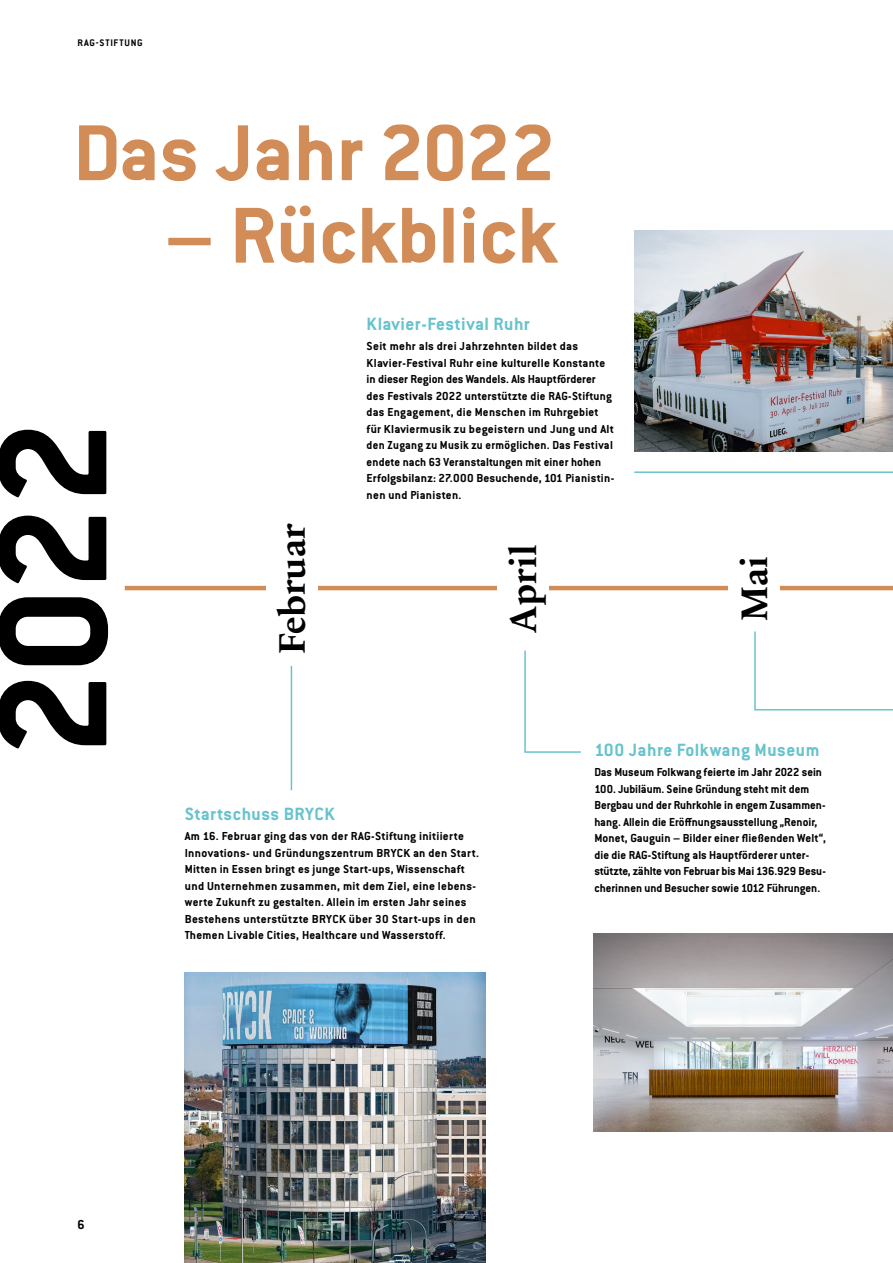
<style>
.page{position:relative;width:893px;height:1263px;background:#fff}
.page>*{position:absolute;margin:0;border:0;box-sizing:border-box;transform-origin:0 0}
.HL_1_Conduit_-_60__6{font:700 169.5px "Conduit ITC Pro";color:#000}
.Intro_weiß_20__25{font:700 87px "Conduit ITC Pro";color:#d18c57}
.InhVZ_-_Ziffer{font:700 37.5px "Sabon Next LT Pro";color:#000}
.InhVZ_-_HL_-_13__14{font:700 19.5px "Conduit ITC Pro";letter-spacing:.025em;color:#67c3cd}
.t1{font:700 14.25px "Conduit ITC Pro";color:#000}
.InhVZ_-_Fließtext{font:700 12.75px/16.5px "Conduit ITC Pro";letter-spacing:.015em;color:#000}
.t2{font:700 10.5px "Conduit ITC Pro";letter-spacing:.08em;color:#000}
</style>
<div class="page">
<hr style="left:125px;top:586px;width:768px;height:4px;background:#d18c57">
<img style="left:593px;top:933px;width:300px;height:198px">
<div style="left:729px;top:509px;width:51px;height:159px;background:#fff"></div>
<svg style="left:754px;top:631px;width:139px;height:80px"></svg>
<svg style="left:634px;top:471px;width:259px;height:2px"></svg>
<img style="left:185px;top:973px;width:301px;height:290px">
<div style="left:267px;top:486px;width:51px;height:205px;background:#fff"></div>
<div style="left:498px;top:486px;width:51px;height:205px;background:#fff"></div>
<hr style="left:291px;top:666px;width:1px;height:124px;background:#67c3cd">
<svg style="left:524px;top:650px;width:57px;height:103px"></svg>
<img style="left:634px;top:231px;width:259px;height:220px">
<p class="t2" style="left:77px;top:37px;width:67px">RAG-STIFTUNG</p>
<p class="Intro_weiß_20__25" style="left:73px;top:103px;width:484px">Das Jahr 2022</p>
<p class="Intro_weiß_20__25" style="left:165px;top:185px;width:394px">– Rückblick</p>
<p class="HL_1_Conduit_-_60__6" style="left:-45px;top:756px;width:338px;rotate:-90deg">2022</p>
<p class="InhVZ_-_Ziffer" style="left:263px;top:654px;width:133px;rotate:-90deg">Februar</p>
<p class="InhVZ_-_HL_-_13__14" style="left:367px;top:313px;width:165px">Klavier-Festival Ruhr</p>
<p class="InhVZ_-_Fließtext" style="left:367px;top:338px;width:249px">Seit mehr als drei Jahrzehnten bildet das Klavier-Festival Ruhr eine kulturelle Konstante in dieser Region des Wandels. Als Hauptförderer des Festivals 2022 unterstützte die RAG-Stiftung das Engagement, die Menschen im Ruhrgebiet für Klaviermusik zu begeistern und Jung und Alt den Zugang zu Musik zu ermöglichen. Das Festival endete nach 63 Veranstaltungen mit einer hohen Erfolgsbilanz: 27.000 Besuchende, 101 Pianistin&shy;nen und Pianisten.</p>
<p class="InhVZ_-_Ziffer" style="left:494px;top:633px;width:89px;rotate:-90deg">April</p>
<p class="InhVZ_-_Ziffer" style="left:725px;top:621px;width:67px;rotate:-90deg">Mai</p>
<p class="InhVZ_-_HL_-_13__14" style="left:185px;top:803px;width:151px">Startschuss BRYCK</p>
<p class="InhVZ_-_Fließtext" style="left:185px;top:828px;width:296px">Am 16. Februar ging das von der RAG-Stiftung initiierte Innovations- und Gründungszentrum BRYCK an den Start.<br>Mitten in Essen bringt es junge Start-ups, Wissenschaft und Unternehmen zusammen, mit dem Ziel, eine lebens&shy;werte Zukunft zu gestalten. Allein im ersten Jahr seines Bestehens unterstützte BRYCK über 30 Start-ups in den Themen Livable Cities, Healthcare und Wasserstoff.</p>
<p class="InhVZ_-_HL_-_13__14" style="left:594px;top:739px;width:227px">100 Jahre Folkwang Museum</p>
<p class="InhVZ_-_Fließtext" style="left:594px;top:764px;width:233px">Das Museum Folkwang feierte im Jahr 2022 sein 100. Jubiläum. Seine Gründung steht mit dem Bergbau und der Ruhrkohle in engem Zusammen&shy;hang. Allein die Eröffnungsausstellung „Renoir, Monet, Gauguin – Bilder einer fließenden Welt“, die die RAG-Stiftung als Hauptförderer unter&shy;stützte, zählte von Februar bis Mai 136.929 Besu&shy;cherinnen und Besucher sowie 1012 Führungen.</p>
<p class="t1" style="left:77px;top:1216px;width:9px">6</p>
</div>
